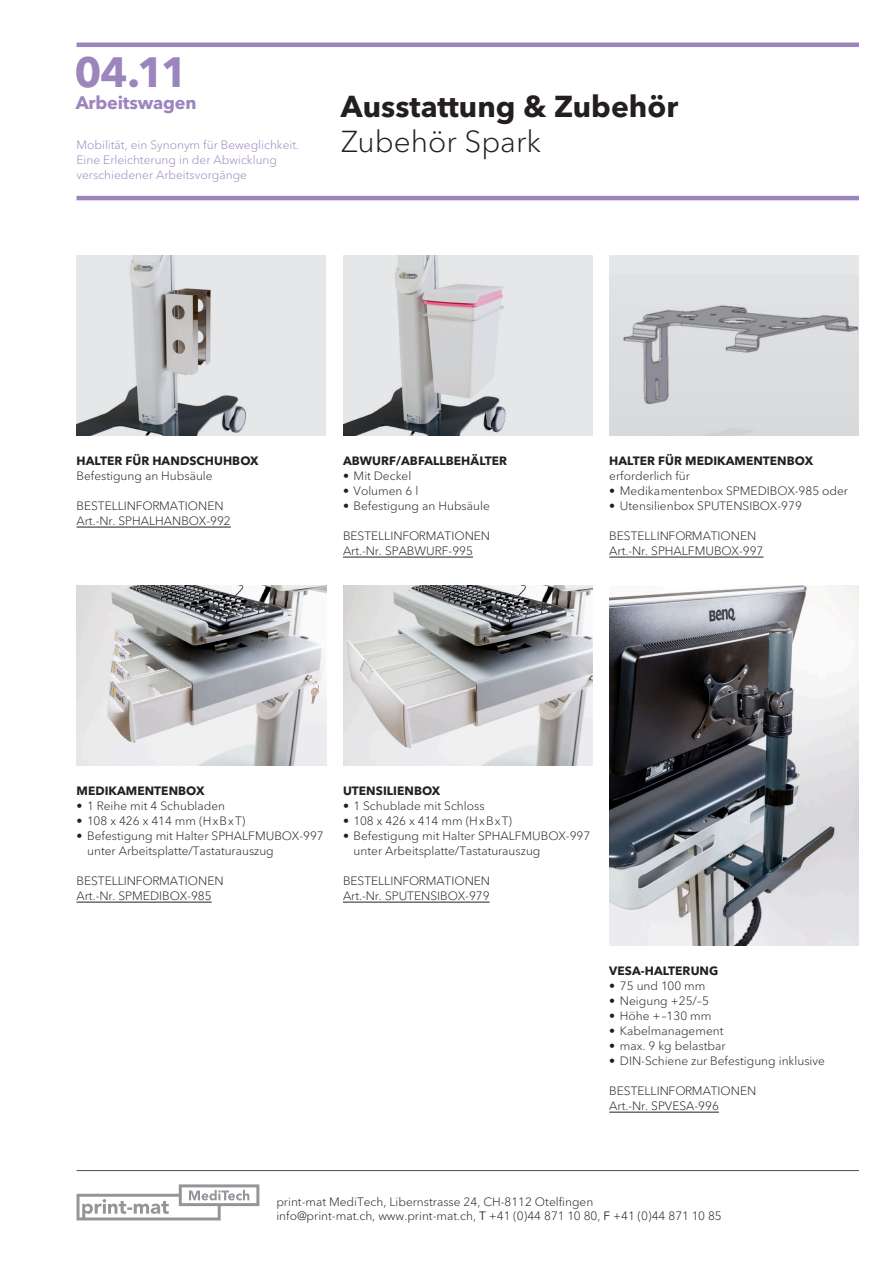
<style>
.page{position:relative;width:893px;height:1263px;background:#fff}
.page>*{position:absolute;margin:0;border:0;box-sizing:border-box;transform-origin:0 0}
.t1{font:700 42px "Avenir Next LT Pro";color:#9c85bd}
.t2{font:700 30px "Avenir Next LT Pro";color:#231f20}
.t3{font:300 30px "Avenir Next LT Pro";color:#231f20}
.t4{font:700 18px "Avenir Next LT Pro";letter-spacing:-.01em;color:#9c85bd}
.t5{font:300 12px/15px "Avenir Next LT Pro";color:#231f20}
.t6{font:700 12px "Avenir Next LT Pro";letter-spacing:.005em;color:#231f20}
.t7{font:300 12px/15px "Avenir Next LT Pro";color:#9c85bd}
.s1{font-weight:400}
</style>
<div class="page">
<hr style="left:77px;top:1170px;width:782px;height:1px;background:#57585a">
<hr style="left:77px;top:43px;width:782px;height:4px;background:#9c85bd">
<hr style="left:77px;top:196px;width:782px;height:4px;background:#9c85bd">
<svg style="left:77px;top:1184px;width:182px;height:36px"></svg>
<svg style="left:77px;top:255px;width:249px;height:180px;background:#cdced0"></svg>
<img style="left:343px;top:585px;width:249px;height:180px">
<img style="left:609px;top:585px;width:250px;height:360px">
<img style="left:77px;top:585px;width:249px;height:180px">
<hr style="left:77px;top:527px;width:154px;height:1px;background:#231f20">
<hr style="left:77px;top:902px;width:135px;height:1px;background:#231f20">
<hr style="left:343px;top:557px;width:130px;height:1px;background:#231f20">
<hr style="left:343px;top:902px;width:147px;height:1px;background:#231f20">
<hr style="left:609px;top:557px;width:154px;height:1px;background:#231f20">
<hr style="left:609px;top:1112px;width:110px;height:1px;background:#231f20">
<svg style="left:343px;top:255px;width:249px;height:180px;background:#cfcfd2"></svg>
<svg style="left:609px;top:255px;width:250px;height:180px;background:#d3d4d6"></svg>
<h1 class="t1" style="left:74px;top:47px;width:115px">04.11</h1>
<h3 class="t4" style="left:76px;top:91px;width:122px">Arbeitswagen</h3>
<p class="t7" style="left:77px;top:137px;width:224px">Mobilität, ein Synonym für Beweglichkeit.<br>Eine Erleichterung in der Abwicklung verschiedener Arbeitsvorgänge</p>
<h2 class="t2" style="left:341px;top:88px;width:339px">Ausstattung &amp; Zubehör</h2>
<h2 class="t3" style="left:341px;top:116px;width:202px">Zubehör Spark</h2>
<p class="t6" style="left:77px;top:454px;width:184px">HALTER FÜR HANDSCHUHBOX</p>
<p class="t5" style="left:77px;top:468px;width:138px">Befestigung an Hubsäule</p>
<p class="t5" style="left:77px;top:498px;width:156px">BESTELLINFORMATIONEN<br>Art.-Nr. SPHALHANBOX-992</p>
<p class="t6" style="left:343px;top:454px;width:166px">ABWURF/ABFALLBEHÄLTER</p>
<p class="t5" style="left:343px;top:468px;width:70px">• Mit Deckel</p>
<p class="t5" style="left:343px;top:483px;width:77px">• Volumen 6 l</p>
<p class="t5" style="left:343px;top:498px;width:148px">• Befestigung an Hubsäule</p>
<p class="t5" style="left:343px;top:528px;width:149px">BESTELLINFORMATIONEN<br>Art.-Nr. SPABWURF-995</p>
<p class="t6" style="left:609px;top:454px;width:205px">HALTER FÜR MEDIKAMENTENBOX</p>
<p class="t5" style="left:609px;top:468px;width:82px">erforderlich für</p>
<p class="t5" style="left:609px;top:483px;width:240px">• Medikamentenbox SPMEDIBOX-985 oder</p>
<p class="t5" style="left:609px;top:498px;width:194px">• Utensilienbox SPUTENSIBOX-979</p>
<p class="t5" style="left:609px;top:528px;width:156px">BESTELLINFORMATIONEN<br>Art.-Nr. SPHALFMUBOX-997</p>
<p class="t6" style="left:77px;top:784px;width:130px">MEDIKAMENTENBOX</p>
<p class="t5" style="left:77px;top:798px;width:150px">• 1 Reihe mit 4 Schubladen</p>
<p class="t5" style="left:77px;top:813px;width:170px">• 108 x 426 x 414 mm (HxBxT)</p>
<p class="t5" style="left:87px;top:828px;width:238px;text-indent:-11px">• Befestigung mit Halter SPHALFMUBOX-997 unter Arbeitsplatte/Tastaturauszug</p>
<p class="t5" style="left:77px;top:873px;width:149px">BESTELLINFORMATIONEN<br>Art.-Nr. SPMEDIBOX-985</p>
<p class="t6" style="left:343px;top:784px;width:99px">UTENSILIENBOX</p>
<p class="t5" style="left:343px;top:798px;width:143px">• 1 Schublade mit Schloss</p>
<p class="t5" style="left:343px;top:813px;width:170px">• 108 x 426 x 414 mm (HxBxT)</p>
<p class="t5" style="left:354px;top:828px;width:238px;text-indent:-11px">• Befestigung mit Halter SPHALFMUBOX-997 unter Arbeitsplatte/Tastaturauszug</p>
<p class="t5" style="left:343px;top:873px;width:149px">BESTELLINFORMATIONEN<br>Art.-Nr. SPUTENSIBOX-979</p>
<p class="t6" style="left:609px;top:964px;width:111px">VESA-HALTERUNG</p>
<p class="t5" style="left:609px;top:978px;width:98px">• 75 und 100 mm</p>
<p class="t5" style="left:609px;top:993px;width:101px">• Neigung +25/–5</p>
<p class="t5" style="left:609px;top:1008px;width:104px">• Höhe +–130 mm</p>
<p class="t5" style="left:609px;top:1023px;width:116px">• Kabelmanagement</p>
<p class="t5" style="left:609px;top:1038px;width:118px">• max. 9 kg belastbar</p>
<p class="t5" style="left:609px;top:1053px;width:217px">• DIN-Schiene zur Befestigung inklusive</p>
<p class="t5" style="left:609px;top:1083px;width:149px">BESTELLINFORMATIONEN<br>Art.-Nr. SPVESA-996</p>
<p class="t5" style="left:276px;top:1194px;width:447px;line-height:14.2px">print-mat MediTech, Libernstrasse 24, CH-8112 Otelfingen<br>info@print-mat.ch, www.print-mat.ch, <span class="s1">T</span> +41 (0)44 871 10 80, <span class="s1">F</span> +41 (0)44 871 10 85</p>
</div>
